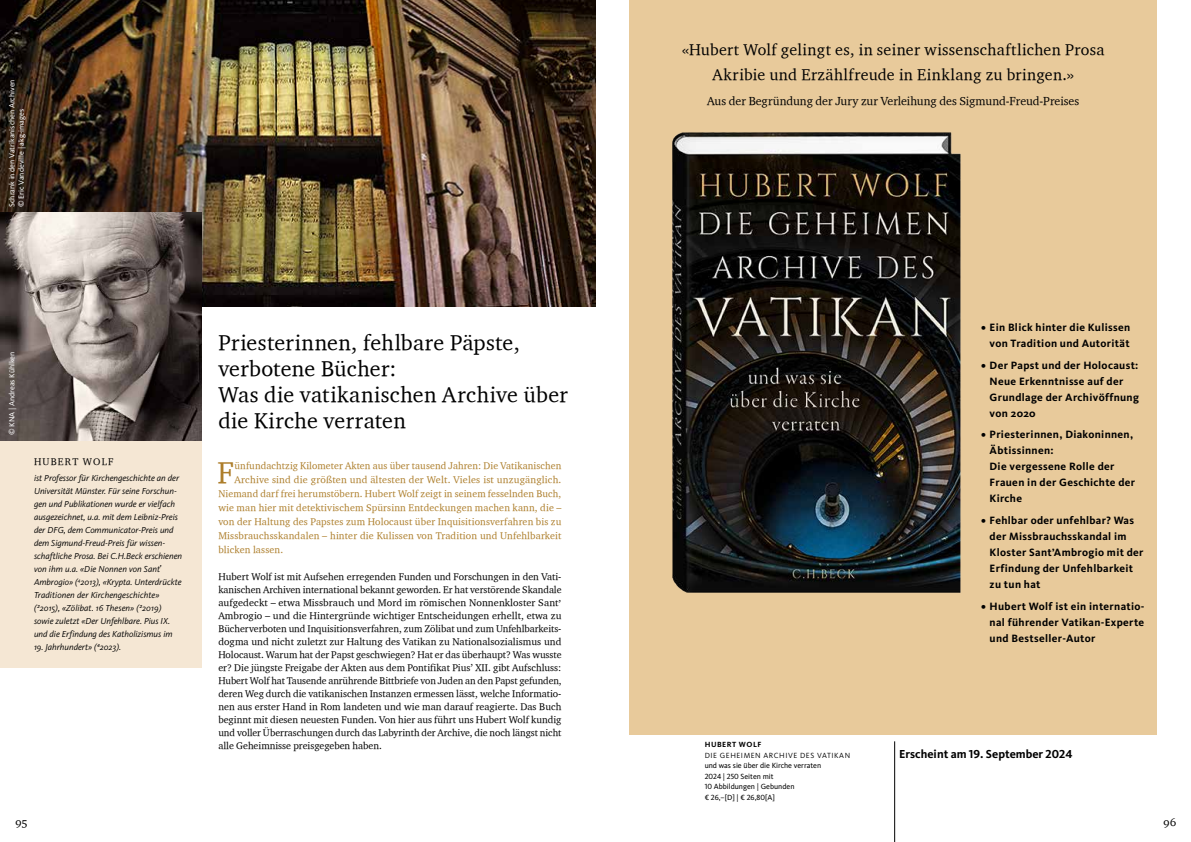
<style>
.page{position:relative;width:1191px;height:842px;background:#fff}
.page>*{position:absolute;margin:0;border:0;box-sizing:border-box;transform-origin:0 0}
.t1{font:30.9px "Charter OSITCTT";color:#ad7e2b}
.t2{font:22px/26px "Charter OSITCTT";letter-spacing:.015em;color:#000}
.t3{font:16px/25px "Charter OSITCTT";letter-spacing:.02em;color:#000;text-align:center}
.t4{font:12px "Charter OSITCTT";color:#000}
.t5{font:700 12px "Kievit Pro";color:#000}
.t6{font:700 11px/16px "Kievit Pro";letter-spacing:.03em;color:#000}
.t7{font:10px/13px "Charter OSITCTT";letter-spacing:.005em;color:#000;text-align:justify}
.t8{font:10px "Charter OSITCTT";letter-spacing:.015em;color:#ad7e2b}
.t9{font:10px "Charter OSITCTT";letter-spacing:.12em;color:#000}
.t10{font:italic 9px/13px "Kievit Pro";color:#000}
.t11{font:7.8px/10.5px "Kievit Pro";color:#000}
.t12{font:7.8px/9.5px "Kievit Pro";color:#fff}
.t13{font:7.8px "Kievit Pro";letter-spacing:.07em;color:#000}
.t14{font:700 7.8px "Kievit Pro";letter-spacing:.07em;color:#000}
</style>
<div class="page">
<div style="left:629px;top:0;width:528px;height:734px;background:#e8ca9b"></div>
<img style="left:672px;top:132px;width:289px;height:461px">
<hr style="left:894px;top:741px;width:1px;height:101px;background:#000">
<img style="left:0;top:0;width:595px;height:306px">
<div style="left:0;top:441px;width:201px;height:227px;background:#f5e7d4"></div>
<img style="left:0;top:213px;width:201px;height:228px">
<p class="t12" style="left:7px;top:207px;width:129px;rotate:-90deg">Schrank in den Vatrikanischen Archiven © Eric Vandeville | akg-images</p>
<p class="t12" style="left:7px;top:435px;width:85px;rotate:-90deg">© KNA | Andreas Kühlken</p>
<p class="t9" style="left:34px;top:455px;width:81px">HUBERT WOLF</p>
<p class="t10" style="left:34px;top:471px;width:150px">ist Professor für Kirchengeschichte an der Universität Münster. Für seine Forschun&shy;gen und Publikationen wurde er vielfach ausgezeichnet, u.a. mit dem Leibniz-Preis der DFG, dem Communicator-Preis und dem Sigmund-Freud-Preis für wissen&shy;schaftliche Prosa. Bei C.H.Beck erschienen von ihm u.a. «Die Nonnen von Sant</p>
<p class="t10" style="left:34px;top:553px;width:149px;line-height:19px;text-indent:126px">,<br>Ambrogio» (<sup>4</sup>2013), «Krypta. Unterdrückte</p>
<p class="t10" style="left:34px;top:588px;width:140px">Traditionen der Kirchengeschichte» (²2015), «Zölibat. 16 Thesen» (²2019) sowie zuletzt «Der Unfehlbare. Pius IX. und die Erfindung des Katholizismus im</p>
<p class="t10" style="left:34px;top:640px;width:88px">19. Jahrhundert» (⁴2023).</p>
<h2 class="t2" style="left:218px;top:329px;width:351px">Priesterinnen, fehlbare Päpste, verbotene Bücher:<br>Was die vatikanischen Archive über die Kirche verraten</h2>
<h1 class="t1" style="left:217px;top:453px;width:18px">F</h1>
<p class="t8" style="left:235px;top:459px;width:328px">ünfundachtzig Kilometer Akten aus über tausend Jahren: Die Vatikanischen</p>
<p class="t8" style="left:235px;top:473px;width:328px">Archive sind die größten und ältesten der Welt. Vieles ist unzugänglich.</p>
<p class="t8" style="left:218px;top:487px;width:344px">Niemand darf frei herumstöbern. Hubert Wolf zeigt in seinem fesselnden Buch,</p>
<p class="t8" style="left:218px;top:501px;width:345px">wie man hier mit detektivischem Spürsinn Entdeckungen machen kann, die –</p>
<p class="t8" style="left:218px;top:515px;width:344px">von der Haltung des Papstes zum Holocaust über Inquisitionsverfahren bis zu</p>
<p class="t8" style="left:218px;top:529px;width:345px">Missbrauchsskandalen – hinter die Kulissen von Tradition und Unfehlbarkeit</p>
<p class="t8" style="left:218px;top:543px;width:66px">blicken lassen.</p>
<p class="t7" style="left:218px;top:570px;width:345px">Hubert Wolf ist mit Aufsehen erregenden Funden und Forschungen in den Vati&shy;kanischen Archiven international bekannt geworden. Er hat verstörende Skandale aufgedeckt – etwa Missbrauch und Mord im römischen Nonnenkloster Sant</p>
<p class="t7" style="left:218px;top:588px;width:345px;line-height:18px;text-align:right">,<br>Ambrogio – und die Hintergründe wichtiger Entscheidungen erhellt, etwa zu</p>
<p class="t7" style="left:218px;top:622px;width:345px">Bücherverboten und Inquisitionsverfahren, zum Zölibat und zum Unfehlbarkeits&shy;dogma und nicht zuletzt zur Haltung des Vatikan zu Nationalsozialismus und Holocaust. Warum hat der Papst geschwiegen? Hat er das überhaupt? Was wusste er? Die jüngste Freigabe der Akten aus dem Pontifikat Pius</p>
<p class="t7" style="left:218px;top:661px;width:345px;text-indent:257px">XII. gibt Aufschluss:<br>Hubert Wolf hat Tausende anrührende Bittbriefe von Juden an den Papst gefunden, deren Weg durch die vatikanischen Instanzen ermessen lässt, welche Informatio&shy;nen aus erster Hand in Rom landeten und wie man darauf reagierte. Das Buch beginnt mit diesen neuesten Funden. Von hier aus führt uns Hubert Wolf kundig und voller Überraschungen durch das Labyrinth der Archive, die noch längst nicht alle Geheimnisse preisgegeben haben.</p>
<p class="t7" style="left:470px;top:655px;width:4px">,</p>
<h3 class="t3" style="left:682px;top:37px;width:424px">«Hubert Wolf gelingt es, in seiner wissenschaftlichen Prosa<br>Akribie und Erzählfreude in Einklang zu bringen.»</h3>
<p class="t4" style="left:707px;top:93px;width:374px">Aus der Begründung der Jury zur Verleihung des Sigmund-Freud-Preises</p>
<p class="t14" style="left:704px;top:740px;width:58px">HUBERT WOLF</p>
<p class="t13" style="left:704px;top:750px;width:147px">DIE GEHEIMEN ARCHIVE DES VATIKAN</p>
<p class="t11" style="left:704px;top:760px;width:118px">und was sie über die Kirche verraten<br>2024 | 250 Seiten mit<br>10 Abbildungen | Gebunden<br>€ 26,–[D] | € 26,80[A]</p>
<p class="t6" style="left:981px;top:319px;width:151px;text-align:right">• Ein Blick hinter die Kulissen von Tradition und Autorität</p>
<p class="t6" style="left:989px;top:357px;width:151px;text-indent:-9px">• Der Papst und der Holocaust:<br>Neue Erkenntnisse auf der<br>Grundlage der Archivöffnung von 2020</p>
<p class="t6" style="left:989px;top:427px;width:147px;text-indent:-9px">• Priesterinnen, Diakoninnen,<br>Äbtissinnen:<br>Die vergessene Rolle der<br>Frauen in der Geschichte der<br>Kirche</p>
<p class="t6" style="left:989px;top:512px;width:155px;text-indent:-9px">• Fehlbar oder unfehlbar? Was der Missbrauchsskandal im<br>Kloster Sant’Ambrogio mit der<br>Erfindung der Unfehlbarkeit zu tun hat</p>
<p class="t6" style="left:989px;top:598px;width:156px;text-align:justify;text-indent:-9px">• Hubert Wolf ist ein internatio&shy;nal führender Vatikan-Experte und Bestseller-Autor</p>
<p class="t5" style="left:899px;top:746px;width:175px">Erscheint am 19. September 2024</p>
<p class="t4" style="left:15px;top:814px;width:14px">95</p>
<p class="t4" style="left:1163px;top:814px;width:15px">96</p>
</div>
